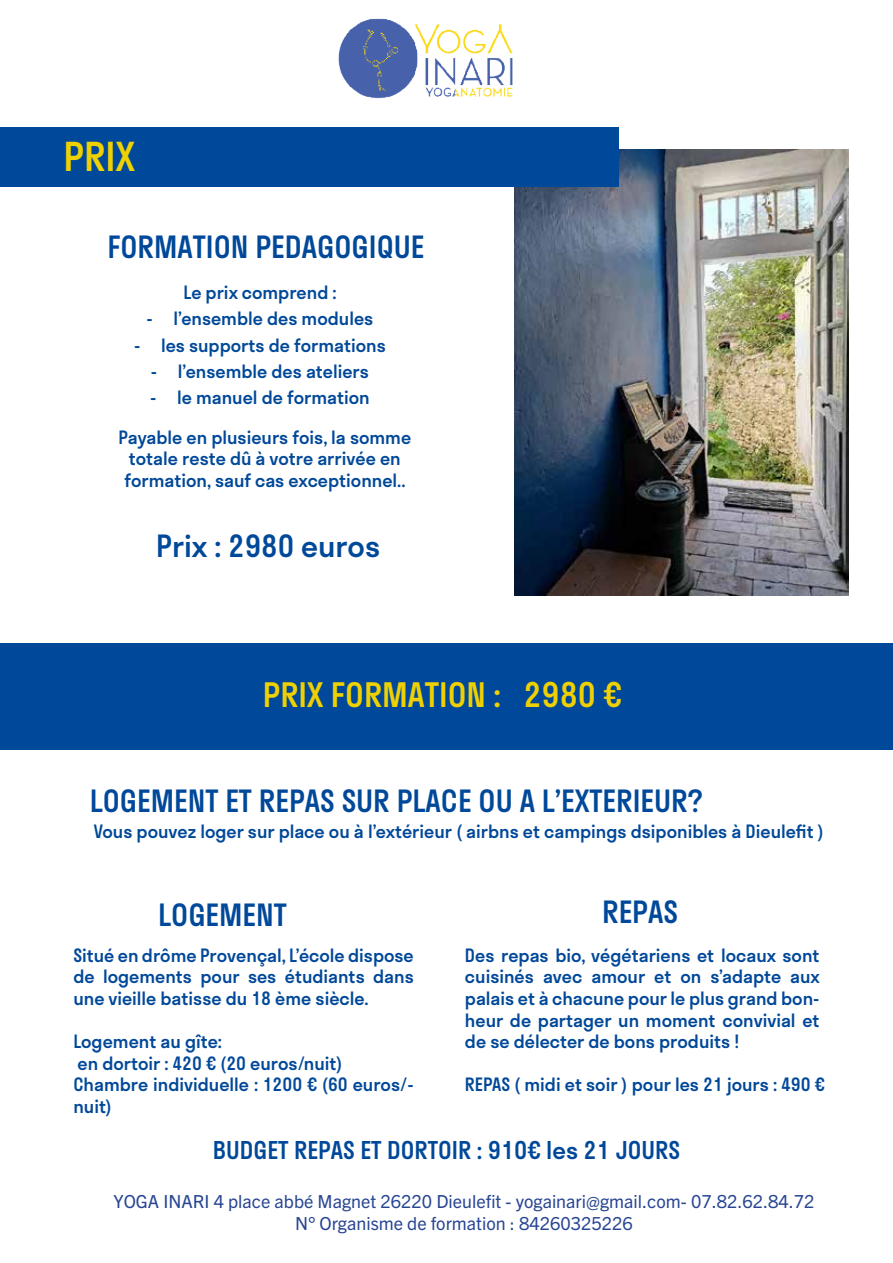
<style>
.page{position:relative;width:893px;height:1263px;background:#fff}
.page>*{position:absolute;margin:0;border:0;box-sizing:border-box;transform-origin:0 0}
.t1{font:500 39px "Stratos";color:#eed003}
.t2{font:500 33px "Stratos";color:#eed003}
.t3{font:500 30px "Stratos";color:#004899}
.t4{font:500 24px "Stratos";color:#004899}
.t5{font:500 18px/21.6px "Stratos";color:#004899;text-align:justify}
.t6{font:18px/21.6px "Trade Gothic Next LT Pro";color:#274593;text-align:center}
.s1{font-size:33.3px}
</style>
<div class="page">
<img style="left:338px;top:18px;width:175px;height:81px">
<img style="left:514px;top:149px;width:335px;height:446px">
<div style="left:0;top:128px;width:618px;height:59px;background:#004899"></div>
<div style="left:0;top:643px;width:893px;height:107px;background:#004899"></div>
<h1 class="t1" style="left:64px;top:126px;width:73px">PRIX</h1>
<h3 class="t3" style="left:108px;top:223px;width:318px">FORMATION PEDAGOGIQUE</h3>
<p class="t5" style="left:184px;top:281px;width:155px">Le prix comprend :</p>
<p class="t5" style="left:147px;top:307px;width:228px">- l’ensemble des modules</p>
<p class="t5" style="left:134px;top:334px;width:253px">- les supports de formations</p>
<p class="t5" style="left:151px;top:360px;width:219px">- l’ensemble des ateliers</p>
<p class="t5" style="left:150px;top:386px;width:221px">- le manuel de formation</p>
<p class="t5" style="left:118px;top:426px;width:294px;text-align:center">Payable en plusieurs fois, la somme totale reste dû à votre arrivée en formation, sauf cas exceptionnel..</p>
<h3 class="t3" style="left:156px;top:522px;width:225px">Prix : 2980 euros</h3>
<h2 class="t2" style="left:263px;top:668px;width:360px">PRIX FORMATION : <span class="s1">2980 €</span></h2>
<h3 class="t3" style="left:90px;top:777px;width:614px">LOGEMENT ET REPAS SUR PLACE OU A L’EXTERIEUR?</h3>
<p class="t5" style="left:94px;top:820px;width:732px">Vous pouvez loger sur place ou à l’extérieur ( airbns et campings dsiponibles à Dieulefit )</p>
<h3 class="t3" style="left:158px;top:890px;width:130px">LOGEMENT</h3>
<p class="t5" style="left:73px;top:943px;width:342px">Situé en drôme Provençal, L’école dispose de logements pour ses étudiants dans une vieille batisse du 18 ème siècle.</p>
<p class="t5" style="left:73px;top:1030px;width:342px;text-align:left">Logement au gîte:<br>en dortoir : 420 € (20 euros/nuit)<br>Chambre individuelle : 1200 € (60 euros/- nuit)</p>
<h3 class="t3" style="left:602px;top:887px;width:77px">REPAS</h3>
<p class="t5" style="left:465px;top:944px;width:357px">Des repas bio, végétariens et locaux sont cuisinés avec amour et on s’adapte aux palais et à chacune pour le plus grand bon&shy;heur de partager un moment convivial et de se délecter de bons produits !</p>
<p class="t5" style="left:465px;top:1073px;width:361px">REPAS ( midi et soir ) pour les 21 jours : 490 €</p>
<h3 class="t4" style="left:213px;top:1130px;width:469px">BUDGET REPAS ET DORTOIR : 910€ les 21 JOURS</h3>
<p class="t6" style="left:113px;top:1190px;width:703px">YOGA INARI 4 place abbé Magnet 26220 Dieulefit - yogainari@gmail.com- 07.82.62.84.72<br>N° Organisme de formation : 84260325226</p>
</div>
